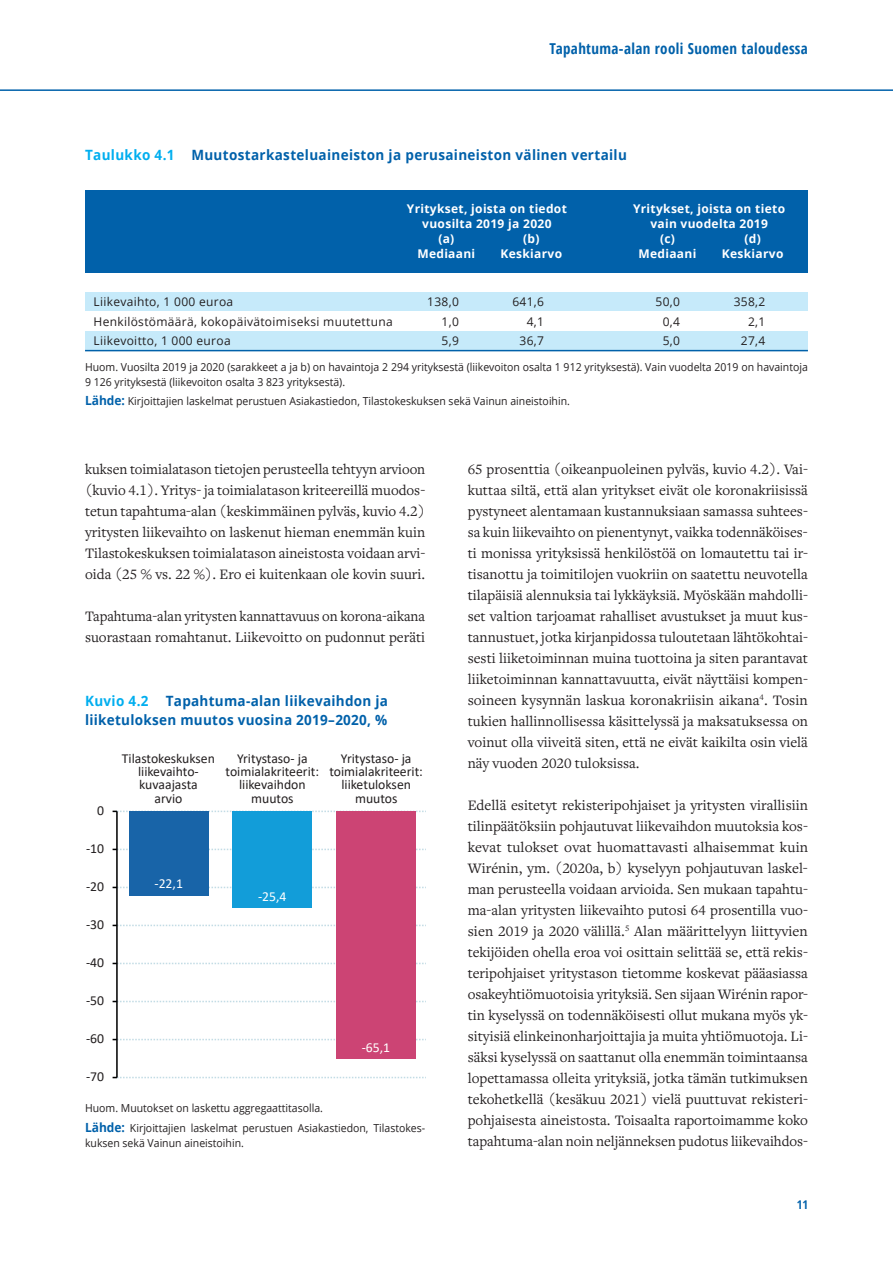
<style>
.page{position:relative;width:893px;height:1263px;background:#fff}
.page>*{position:absolute;margin:0;border:0;box-sizing:border-box;transform-origin:0 0}
.t1{font:19.05px "Calibri";color:#231f20}
.t2{font:15px/21px "Freight Text Pro";color:#231f20;text-align:justify}
.t3{font:700 condensed 15px "Open Sans";letter-spacing:.025em;color:#0161aa}
.t4{font:700 14.1px/19.5px "Open Sans";letter-spacing:.025em;color:#0161aa;scale:.95 1}
.t5{font:13.65px/13.2px "Calibri";color:#231f20;text-align:center}
.t6{font:13.65px "Calibri";color:#fff}
.t7{font:12px "Open Sans";letter-spacing:.025em;color:#231f20}
.t8{font:700 12px "Open Sans";letter-spacing:.025em;color:#fff}
.t9{font:700 condensed 12px "Open Sans";color:#0161aa}
.t10{font:10.95px/15px "Open Sans";color:#231f20;scale:.95 1}
.t11{font:10.65px "Calibri";color:#231f20}
.s1{color:#00aeef}
.s2{font-weight:700;font-size:12.6px;color:#0161aa}
</style>
<div class="page">
<hr style="left:0;top:89px;width:893px;height:2px;background:#0161aa">
<div style="left:85px;top:292px;width:723px;height:19px;background:#c6eafa"></div>
<div style="left:85px;top:331px;width:723px;height:19px;background:#c6eafa"></div>
<hr style="left:85px;top:350px;width:723px;height:1px;background:#0161aa">
<div style="left:85px;top:190px;width:723px;height:82px;background:#0161aa"></div>
<div style="left:129px;top:811px;width:80px;height:84px;background:#1864a8"></div>
<div style="left:336px;top:811px;width:80px;height:248px;background:#cc4474"></div>
<div style="left:233px;top:811px;width:79px;height:97px;background:#129dd9"></div>
<hr style="left:116px;top:811px;width:2px;height:266px;background:#000001">
<svg style="left:113px;top:1077px;width:311px;height:1px"></svg>
<svg style="left:113px;top:1039px;width:311px;height:1px"></svg>
<svg style="left:113px;top:1001px;width:311px;height:1px"></svg>
<svg style="left:113px;top:963px;width:311px;height:1px"></svg>
<svg style="left:113px;top:925px;width:311px;height:1px"></svg>
<svg style="left:113px;top:887px;width:311px;height:1px"></svg>
<svg style="left:113px;top:849px;width:311px;height:1px"></svg>
<svg style="left:113px;top:811px;width:311px;height:1px"></svg>
<p class="t3" style="left:549px;top:38px;width:260px">Tapahtuma-alan rooli Suomen taloudessa</p>
<p class="t4" style="left:85px;top:144px;width:572px"><span class="s1">Taulukko 4.1</span> Muutostarkasteluaineiston ja perusaineiston välinen vertailu</p>
<p class="t8" style="left:407px;top:200px;width:161px">Yritykset, joista on tiedot</p>
<p class="t8" style="left:633px;top:200px;width:154px">Yritykset, joista on tieto</p>
<p class="t8" style="left:422px;top:215px;width:131px">vuosilta 2019 ja 2020</p>
<p class="t8" style="left:650px;top:215px;width:119px">vain vuodelta 2019</p>
<p class="t8" style="left:438px;top:230px;width:18px">(a)</p>
<p class="t8" style="left:523px;top:230px;width:18px">(b)</p>
<p class="t8" style="left:660px;top:230px;width:16px">(c)</p>
<p class="t8" style="left:744px;top:230px;width:18px">(d)</p>
<p class="t8" style="left:417px;top:245px;width:59px">Mediaani</p>
<p class="t8" style="left:501px;top:245px;width:63px">Keskiarvo</p>
<p class="t8" style="left:638px;top:245px;width:59px">Mediaani</p>
<p class="t8" style="left:722px;top:245px;width:63px">Keskiarvo</p>
<p class="t7" style="left:94px;top:294px;width:141px">Liikevaihto, 1 000 euroa</p>
<p class="t7" style="left:427px;top:294px;width:33px">138,0</p>
<p class="t7" style="left:512px;top:294px;width:33px">641,6</p>
<p class="t7" style="left:656px;top:294px;width:26px">50,0</p>
<p class="t7" style="left:734px;top:294px;width:33px">358,2</p>
<p class="t7" style="left:94px;top:313px;width:301px">Henkilöstömäärä, kokopäivätoimiseksi muutettuna</p>
<p class="t7" style="left:442px;top:313px;width:19px">1,0</p>
<p class="t7" style="left:527px;top:313px;width:19px">4,1</p>
<p class="t7" style="left:663px;top:313px;width:19px">0,4</p>
<p class="t7" style="left:748px;top:313px;width:19px">2,1</p>
<p class="t7" style="left:94px;top:332px;width:139px">Liikevoitto, 1 000 euroa</p>
<p class="t7" style="left:442px;top:332px;width:19px">5,9</p>
<p class="t7" style="left:519px;top:332px;width:26px">36,7</p>
<p class="t7" style="left:663px;top:332px;width:19px">5,0</p>
<p class="t7" style="left:741px;top:332px;width:26px">27,4</p>
<p class="t10" style="left:85px;top:359px;width:762px">Huom. Vuosilta 2019 ja 2020 (sarakkeet a ja b) on havaintoja 2 294 yrityksestä (liikevoiton osalta 1 912 yrityksestä). Vain vuodelta 2019 on havaintoja<br>9 126 yrityksestä (liikevoiton osalta 3 823 yrityksestä).</p>
<p class="t10" style="left:85px;top:394px;width:512px"><span class="s2">Lähde:</span> Kirjoittajien laskelmat perustuen Asiakastiedon, Tilastokeskuksen sekä Vainun aineistoihin.</p>
<p class="t2" style="left:468px;top:458px;width:342px">65 prosenttia (oikeanpuoleinen pylväs, kuvio 4.2). Vai&shy;kuttaa siltä, että alan yritykset eivät ole koronakriisissä pystyneet alentamaan kustannuksiaan samassa suhtees&shy;sa kuin liikevaihto on pienentynyt, vaikka todennäköises&shy;ti monissa yrityksissä henkilöstöä on lomautettu tai ir&shy;tisanottu ja toimitilojen vuokriin on saatettu neuvotella tilapäisiä alennuksia tai lykkäyksiä. Myöskään mahdolli&shy;set valtion tarjoamat rahalliset avustukset ja muut kus&shy;tannustuet, jotka kirjanpidossa tuloutetaan lähtökohtai&shy;sesti liiketoiminnan muina tuottoina ja siten parantavat liiketoiminnan kannattavuutta, eivät näyttäisi kompen&shy;soineen kysynnän laskua koronakriisin aikana<sup>4</sup>. Tosin tukien hallinnollisessa käsittelyssä ja maksatuksessa on voinut olla viiveitä siten, että ne eivät kaikilta osin vielä näy vuoden 2020 tuloksissa.</p>
<p class="t2" style="left:468px;top:794px;width:342px">Edellä esitetyt rekisteripohjaiset ja yritysten virallisiin tilinpäätöksiin pohjautuvat liikevaihdon muutoksia kos&shy;kevat tulokset ovat huomattavasti alhaisemmat kuin Wirénin, ym. (2020a, b) kyselyyn pohjautuvan laskel&shy;man perusteella voidaan arvioida. Sen mukaan tapahtu&shy;ma-alan yritysten liikevaihto putosi 64 prosentilla vuo&shy;sien 2019 ja 2020 välillä.<sup>5</sup> Alan määrittelyyn liittyvien tekijöiden ohella eroa voi osittain selittää se, että rekis&shy;teripohjaiset yritystason tietomme koskevat pääasiassa osakeyhtiömuotoisia yrityksiä. Sen sijaan Wirénin rapor&shy;tin kyselyssä on todennäköisesti ollut mukana myös yk&shy;sityisiä elinkeinonharjoittajia ja muita yhtiömuotoja. Li&shy;säksi kyselyssä on saattanut olla enemmän toimintaansa lopettamassa olleita yrityksiä, jotka tämän tutkimuksen tekohetkellä (kesäkuu 2021) vielä puuttuvat rekisteri&shy;pohjaisesta aineistosta. Toisaalta raportoimamme koko tapahtuma-alan noin neljänneksen pudotus liikevaihdos-</p>
<p class="t2" style="left:85px;top:458px;width:342px">kuksen toimialatason tietojen perusteella tehtyyn arvioon (kuvio 4.1). Yritys- ja toimialatason kriteereillä muodos&shy;tetun tapahtuma-alan (keskimmäinen pylväs, kuvio 4.2) yritysten liikevaihto on laskenut hieman enemmän kuin Tilastokeskuksen toimialatason aineistosta voidaan arvi&shy;oida (25 % vs. 22 %). Ero ei kuitenkaan ole kovin suuri.</p>
<p class="t2" style="left:85px;top:605px;width:342px">Tapahtuma-alan yritysten kannattavuus on korona-aikana suorastaan romahtanut. Liikevoitto on pudonnut peräti</p>
<p class="t1" style="left:76px;top:631px;width:675px">Kuvio 4.2 Tapahtuma‐alan liikevaihdon ja liiketuloksen muutos vuosina 2019–2020, %</p>
<p class="t4" style="left:85px;top:690px;width:320px"><span class="s1">Kuvio 4.2</span> Tapahtuma-alan liikevaihdon ja liiketuloksen muutos vuosina 2019–2020, %</p>
<p class="t5" style="left:122px;top:751px;width:95px">Tilastokeskuksen liikevaihto‐ kuvaajasta<br>arvio</p>
<p class="t5" style="left:226px;top:752px;width:95px">Yritystaso‐ ja toimialakriteerit: liikevaihdon muutos</p>
<p class="t5" style="left:329px;top:752px;width:95px">Yritystaso‐ ja toimialakriteerit: liiketuloksen muutos</p>
<p class="t5" style="left:97px;top:804px;width:8px">0</p>
<p class="t5" style="left:86px;top:842px;width:20px">‐10</p>
<p class="t6" style="left:154px;top:874px;width:30px">‐22,1</p>
<p class="t5" style="left:86px;top:880px;width:20px">‐20</p>
<p class="t6" style="left:258px;top:887px;width:30px">‐25,4</p>
<p class="t5" style="left:86px;top:918px;width:20px">‐30</p>
<p class="t5" style="left:86px;top:956px;width:20px">‐40</p>
<p class="t5" style="left:86px;top:994px;width:20px">‐50</p>
<p class="t5" style="left:86px;top:1032px;width:20px">‐60</p>
<p class="t6" style="left:362px;top:1038px;width:30px">‐65,1</p>
<p class="t5" style="left:86px;top:1070px;width:20px">‐70</p>
<p class="t10" style="left:85px;top:1098px;width:360px;line-height:19.2px">Huom. Muutokset on laskettu aggregaattitasolla.<br><span class="s2">Lähde:</span> Kirjoittajien laskelmat perustuen Asiakastiedon, Tilastokes-</p>
<p class="t10" style="left:85px;top:1135px;width:169px">kuksen sekä Vainun aineistoihin.</p>
<p class="t11" style="left:89px;top:1139px;width:213px">Huom. Muutokset on laskettu aggregaattitasolla.</p>
<p class="t9" style="left:797px;top:1196px;width:13px">11</p>
</div>
